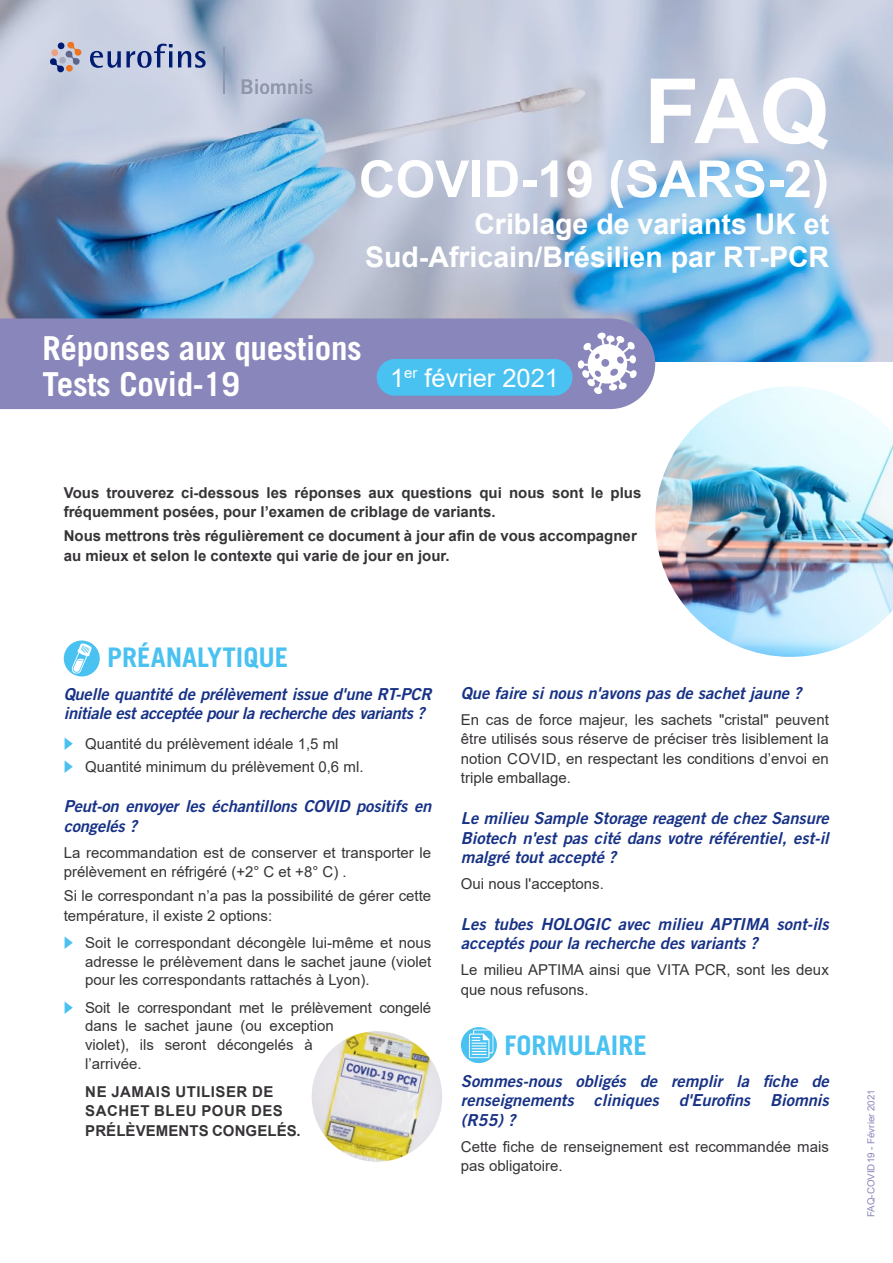
<style>
.page{position:relative;width:893px;height:1263px;background:#fff}
.page>*{position:absolute;margin:0;border:0;box-sizing:border-box;transform-origin:0 0}
.t1{font:700 90px "Arial";color:#fff}
.t2{font:700 51px "Arial";color:#fff}
.t3{font:700 33px/35.7px "Trade Gothic LT Std";letter-spacing:-.01em;color:#fff}
.t4{font:700 28.5px/33px "Arial";color:#fff;text-align:right}
.t5{font:700 27px "Trade Gothic LT Std";color:#4ac2f1}
.t6{font:25.5px "Arial";color:#fff}
.t7{font:16.5px/19.5px "Trade Gothic LT Std Bd 2 Obl";color:#173286}
.t8{font:16.5px/19.5px "Trade Gothic LT Std Bd 2 Obl";letter-spacing:-.02em;color:#173286}
.t9{font:15px/19.5px "Arial";color:#373437}
.t10{font:700 15px/19.5px "Arial";color:#373437}
.t11{font:700 15px/19.5px "Arial";letter-spacing:.035em;color:#373437}
.t12{font:9.75px "Arial";color:#8986bb}
</style>
<div class="page">
<svg style="left:0;top:0;width:893px;height:361px;background:#a2bcd7"></svg>
<svg style="left:242px;top:79px;width:71px;height:15px"></svg>
<hr style="left:223px;top:47px;width:1px;height:47px;background:#9296ad">
<svg style="left:50px;top:43px;width:31px;height:29px"></svg>
<svg style="left:90px;top:44px;width:116px;height:24px;background:#909cc2"></svg>
<div style="left:64px;top:640px;width:36px;height:36px;background:#4ac2f1;border-radius:50%"></div>
<svg style="left:72px;top:643px;width:20px;height:31px"></svg>
<div style="left:461px;top:1027px;width:36px;height:36px;background:#4ac2f1;border-radius:50%"></div>
<svg style="left:469px;top:1029px;width:25px;height:29px"></svg>
<img style="left:655px;top:386px;width:238px;height:271px">
<img style="left:312px;top:1031px;width:130px;height:131px;border-radius:65px">
<div style="left:0;top:318px;width:655px;height:91px;background:#8986bb"></div>
<svg style="left:578px;top:332px;width:59px;height:62px"></svg>
<div style="left:377px;top:359px;width:195px;height:37px;background:#4ac2f1;border-radius:18px"></div>
<h1 class="t1" style="left:644px;top:48px;width:187px">FAQ</h1>
<h2 class="t2" style="left:359px;top:143px;width:472px">COVID-19 (SARS-2)</h2>
<h3 class="t4" style="left:365px;top:208px;width:466px">Criblage de variants UK et<br>Sud-Africain/Brésilien par RT-PCR</h3>
<h3 class="t3" style="left:43px;top:330px;width:321px">Réponses aux questions<br>Tests Covid-19</h3>
<h3 class="t6" style="left:390px;top:360px;width:171px">1<sup>er</sup> février 2021</h3>
<p class="t10" style="left:64px;top:483px;width:579px">Vous trouverez ci-dessous les réponses aux questions qui nous sont le plus fréquemment posées, pour l’examen de criblage de variants.</p>
<p class="t10" style="left:64px;top:526px;width:574px">Nous mettrons très régulièrement ce document à jour afin de vous accompagner au mieux et selon le contexte qui varie de jour en jour.</p>
<h3 class="t5" style="left:107px;top:641px;width:183px">PRÉANALYTIQUE</h3>
<p class="t8" style="left:64px;top:684px;width:369px">Quelle quantité de prélèvement issue d'une RT-PCR initiale est acceptée pour la recherche des variants ?</p>
<p class="t9" style="left:85px;top:732px;width:280px;line-height:23px">Quantité du prélèvement idéale 1,5 ml<br>Quantité minimum du prélèvement 0,6 ml.</p>
<p class="t7" style="left:64px;top:797px;width:369px">Peut-on envoyer les échantillons COVID positifs en congelés ?</p>
<p class="t9" style="left:64px;top:843px;width:369px">La recommandation est de conserver et transporter le prélèvement en réfrigéré (+2° C et +8° C) .</p>
<p class="t9" style="left:64px;top:886px;width:369px">Si le correspondant n’a pas la possibilité de gérer cette température, il existe 2 options:</p>
<p class="t9" style="left:85px;top:933px;width:348px;line-height:18.8px;text-align:justify">Soit le correspondant décongèle lui-même et nous adresse le prélèvement dans le sachet jaune (violet pour les correspondants rattachés à Lyon).</p>
<p class="t9" style="left:85px;top:998px;width:348px;line-height:18.8px">Soit le correspondant met le prélèvement congelé dans le sachet jaune (ou exception<br>violet), ils seront décongelés à<br>l’arrivée.</p>
<p class="t11" style="left:85px;top:1082px;width:217px">NE JAMAIS UTILISER DE<br>SACHET BLEU POUR DES<br>PRÉLÈVEMENTS CONGELÉS.</p>
<p class="t7" style="left:461px;top:683px;width:342px">Que faire si nous n'avons pas de sachet jaune ?</p>
<p class="t9" style="left:461px;top:710px;width:369px;text-align:justify">En cas de force majeur, les sachets "cristal" peuvent être utilisés sous réserve de préciser très lisiblement la notion COVID, en respectant les conditions d’envoi en triple emballage.</p>
<p class="t7" style="left:461px;top:809px;width:369px;text-align:justify">Le milieu Sample Storage reagent de chez Sansure Biotech n'est pas cité dans votre référentiel, est-il malgré tout accepté ?</p>
<p class="t9" style="left:461px;top:874px;width:144px">Oui nous l'acceptons.</p>
<p class="t7" style="left:461px;top:914px;width:369px">Les tubes HOLOGIC avec milieu APTIMA sont-ils acceptés pour la recherche des variants ?</p>
<p class="t9" style="left:461px;top:960px;width:369px">Le milieu APTIMA ainsi que VITA PCR, sont les deux que nous refusons.</p>
<h3 class="t5" style="left:504px;top:1028px;width:144px">FORMULAIRE</h3>
<p class="t7" style="left:461px;top:1071px;width:369px;text-align:justify">Sommes-nous obligés de remplir la fiche de renseignements cliniques d'Eurofins Biomnis (R55) ?</p>
<p class="t9" style="left:461px;top:1136px;width:369px">Cette fiche de renseignement est recommandée mais pas obligatoire.</p>
<p class="t12" style="left:864px;top:1217px;width:129px;rotate:-90deg">FAQ-COVID19 - Février 2021</p>
</div>
